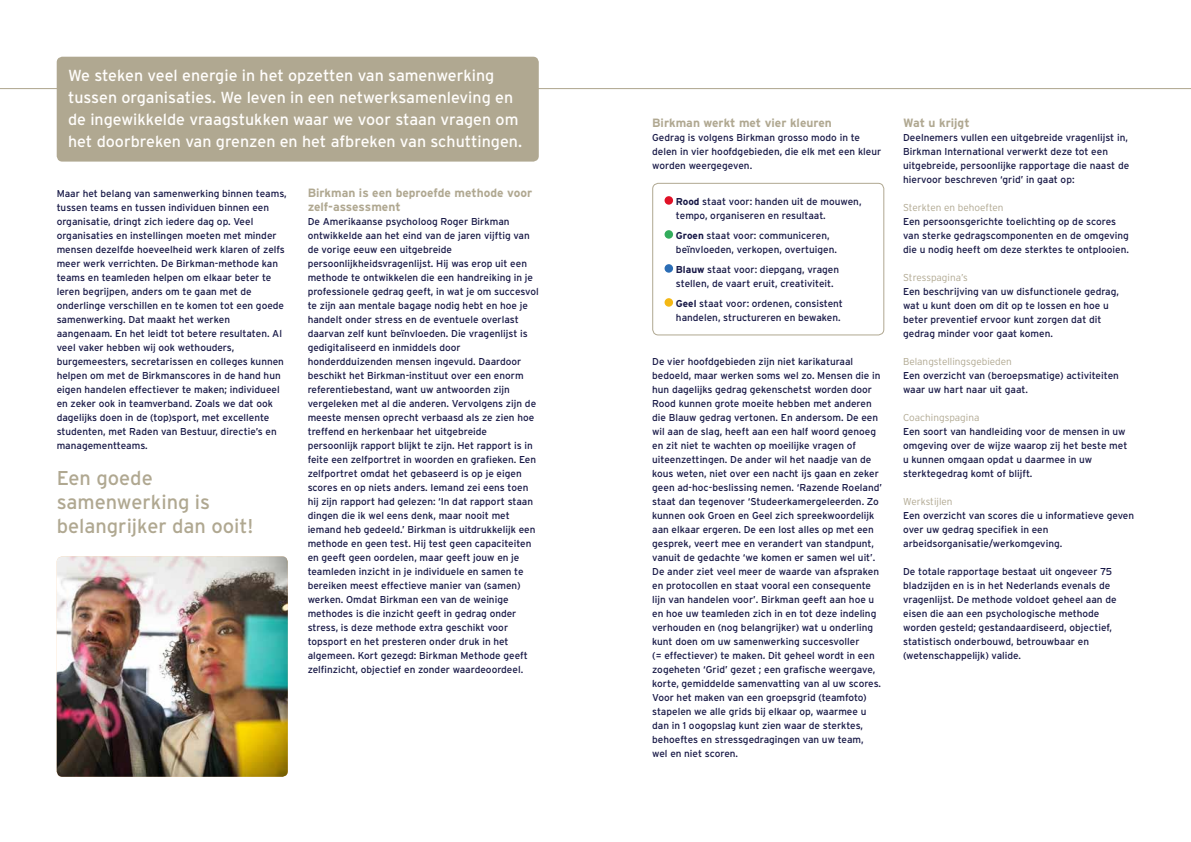
<style>
.page{position:relative;width:1191px;height:842px;background:#fff}
.page>*{position:absolute;margin:0;border:0;box-sizing:border-box;transform-origin:0 0}
.t1{font:20px/24px "Interstate";color:#b0a891}
.t2{font:16px/22px "Interstate";color:#fffdfb}
.t3{font:700 12px/14px "Interstate";color:#b0a891}
.t4{font:10px/14px "Interstate";color:#171846}
.t5{font:300 10px "Interstate";color:#b0a891}
.s1{font-weight:700}
</style>
<div class="page">
<hr style="left:0;top:88px;width:1191px;height:1px;background:#b0a891">
<div style="left:664px;top:196px;width:9px;height:9px;background:#e01127;border-radius:50%"></div>
<div style="left:664px;top:230px;width:9px;height:9px;background:#32ac5c;border-radius:50%"></div>
<div style="left:664px;top:264px;width:9px;height:9px;background:#2b6db5;border-radius:50%"></div>
<div style="left:664px;top:298px;width:9px;height:9px;background:#f4b815;border-radius:50%"></div>
<div style="left:652px;top:183px;width:232px;height:152px;border:1px solid #b0a891;border-radius:6px"></div>
<div style="left:57px;top:57px;width:482px;height:105px;background:#b0a891;border-radius:6px"></div>
<img style="left:57px;top:556px;width:231px;height:221px">
<h2 class="t2" style="left:68px;top:64px;width:455px">We steken veel energie in het opzetten van samenwerking tussen organisaties. We leven in een netwerksamenleving en de ingewikkelde vraagstukken waar we voor staan vragen om het doorbreken van grenzen en het afbreken van schuttingen.</h2>
<p class="t3" style="left:308px;top:185px;width:226px">Birkman is een beproefde methode voor zelf-assessment</p>
<p class="t4" style="left:308px;top:214px;width:233px">De Amerikaanse psycholoog Roger Birkman ontwikkelde aan het eind van de jaren vijftig van de vorige eeuw een uitgebreide persoonlijkheidsvragenlijst. Hij was erop uit een methode te ontwikkelen die een handreiking in je professionele gedrag geeft, in wat je om succesvol te zijn aan mentale bagage nodig hebt en hoe je handelt onder stress en de eventuele overlast daarvan zelf kunt beïnvloeden. Die vragenlijst is gedigitaliseerd en inmiddels door honderdduizenden mensen ingevuld. Daardoor beschikt het Birkman-instituut over een enorm referentiebestand, want uw antwoorden zijn vergeleken met al die anderen. Vervolgens zijn de meeste mensen oprecht verbaasd als ze zien hoe treffend en herkenbaar het uitgebreide persoonlijk rapport blijkt te zijn. Het rapport is in feite een zelfportret in woorden en grafieken. Een zelfportret omdat het gebaseerd is op je eigen scores en op niets anders. Iemand zei eens toen hij zijn rapport had gelezen: ‘In dat rapport staan dingen die ik wel eens denk, maar nooit met iemand heb gedeeld.’ Birkman is uitdrukkelijk een methode en geen test. Hij test geen capaciteiten en geeft geen oordelen, maar geeft jouw en je teamleden inzicht in je individuele en samen te bereiken meest effectieve manier van (samen) werken. Omdat Birkman een van de weinige methodes is die inzicht geeft in gedrag onder stress, is deze methode extra geschikt voor topsport en het presteren onder druk in het algemeen. Kort gezegd: Birkman Methode geeft zelfinzicht, objectief en zonder waardeoordeel.</p>
<p class="t4" style="left:57px;top:186px;width:231px">Maar het belang van samenwerking binnen teams, tussen teams en tussen individuen binnen een organisatie, dringt zich iedere dag op. Veel organisaties en instellingen moeten met minder mensen dezelfde hoeveelheid werk klaren of zelfs meer werk verrichten. De Birkman-methode kan teams en teamleden helpen om elkaar beter te leren begrijpen, anders om te gaan met de onderlinge verschillen en te komen tot een goede samenwerking. Dat maakt het werken aangenaam. En het leidt tot betere resultaten. Al veel vaker hebben wij ook wethouders, burgemeesters, secretarissen en colleges kunnen helpen om met de Birkmanscores in de hand hun eigen handelen effectiever te maken; individueel en zeker ook in teamverband. Zoals we dat ook dagelijks doen in de (top)sport, met excellente studenten, met Raden van Bestuur, directie’s en managementteams.</p>
<h1 class="t1" style="left:57px;top:466px;width:198px">Een goede samenwerking is belangrijker dan ooit!</h1>
<p class="t3" style="left:652px;top:115px;width:181px">Birkman werkt met vier kleuren</p>
<p class="t4" style="left:652px;top:130px;width:231px">Gedrag is volgens Birkman grosso modo in te delen in vier hoofdgebieden, die elk met een kleur worden weergegeven.</p>
<p class="t4" style="left:676px;top:194px;width:187px"><span class="s1">Rood</span> staat voor: handen uit de mouwen, tempo, organiseren en resultaat.</p>
<p class="t4" style="left:676px;top:228px;width:163px"><span class="s1">Groen</span> staat voor: communiceren, beïnvloeden, verkopen, overtuigen.</p>
<p class="t4" style="left:676px;top:262px;width:165px"><span class="s1">Blauw</span> staat voor: diepgang, vragen stellen, de vaart eruit, creativiteit.</p>
<p class="t4" style="left:676px;top:296px;width:168px"><span class="s1">Geel</span> staat voor: ordenen, consistent handelen, structureren en bewaken.</p>
<p class="t4" style="left:652px;top:354px;width:231px">De vier hoofdgebieden zijn niet karikaturaal bedoeld, maar werken soms wel zo. Mensen die in hun dagelijks gedrag gekenschetst worden door Rood kunnen grote moeite hebben met anderen die Blauw gedrag vertonen. En andersom. De een wil aan de slag, heeft aan een half woord genoeg en zit niet te wachten op moeilijke vragen of uiteenzettingen. De ander wil het naadje van de kous weten, niet over een nacht ijs gaan en zeker geen ad-hoc-beslissing nemen. ‘Razende Roeland’ staat dan tegenover ‘Studeerkamergeleerden. Zo kunnen ook Groen en Geel zich spreekwoordelijk aan elkaar ergeren. De een lost alles op met een gesprek, veert mee en verandert van standpunt, vanuit de gedachte ‘we komen er samen wel uit’.<br>De ander ziet veel meer de waarde van afspraken en protocollen en staat vooral een consequente lijn van handelen voor’. Birkman geeft aan hoe u en hoe uw teamleden zich in en tot deze indeling verhouden en (nog belangrijker) wat u onderling kunt doen om uw samenwerking succesvoller<br>(= effectiever) te maken. Dit geheel wordt in een zogeheten ‘Grid’ gezet ; een grafische weergave, korte, gemiddelde samenvatting van al uw scores.<br>Voor het maken van een groepsgrid (teamfoto) stapelen we alle grids bij elkaar op, waarmee u dan in 1 oogopslag kunt zien waar de sterktes, behoeftes en stressgedragingen van uw team,<br>wel en niet scoren.</p>
<p class="t3" style="left:903px;top:115px;width:68px">Wat u krijgt</p>
<p class="t4" style="left:903px;top:130px;width:228px">Deelnemers vullen een uitgebreide vragenlijst in, Birkman International verwerkt deze tot een uitgebreide, persoonlijke rapportage die naast de hiervoor beschreven ‘grid’ in gaat op:</p>
<p class="t5" style="left:903px;top:202px;width:102px">Sterkten en behoeften</p>
<p class="t4" style="left:903px;top:214px;width:227px">Een persoonsgerichte toelichting op de scores van sterke gedragscomponenten en de omgeving die u nodig heeft om deze sterktes te ontplooien.</p>
<p class="t5" style="left:903px;top:272px;width:66px">Stresspagina’s</p>
<p class="t4" style="left:903px;top:284px;width:217px">Een beschrijving van uw disfunctionele gedrag, wat u kunt doen om dit op te lossen en hoe u beter preventief ervoor kunt zorgen dat dit gedrag minder voor gaat komen.</p>
<p class="t5" style="left:903px;top:356px;width:110px">Belangstellingsgebieden</p>
<p class="t4" style="left:903px;top:368px;width:217px">Een overzicht van (beroepsmatige) activiteiten waar uw hart naar uit gaat.</p>
<p class="t5" style="left:903px;top:412px;width:78px">Coachingspagina</p>
<p class="t4" style="left:903px;top:424px;width:226px">Een soort van handleiding voor de mensen in uw omgeving over de wijze waarop zij het beste met u kunnen omgaan opdat u daarmee in uw sterktegedrag komt of blijft.</p>
<p class="t5" style="left:903px;top:496px;width:51px">Werkstijlen</p>
<p class="t4" style="left:903px;top:508px;width:232px">Een overzicht van scores die u informatieve geven over uw gedrag specifiek in een arbeidsorganisatie/werkomgeving.</p>
<p class="t4" style="left:903px;top:564px;width:215px">De totale rapportage bestaat uit ongeveer 75 bladzijden en is in het Nederlands evenals de vragenlijst. De methode voldoet geheel aan de eisen die aan een psychologische methode worden gesteld; gestandaardiseerd, objectief, statistisch onderbouwd, betrouwbaar en (wetenschappelijk) valide.</p>
</div>
